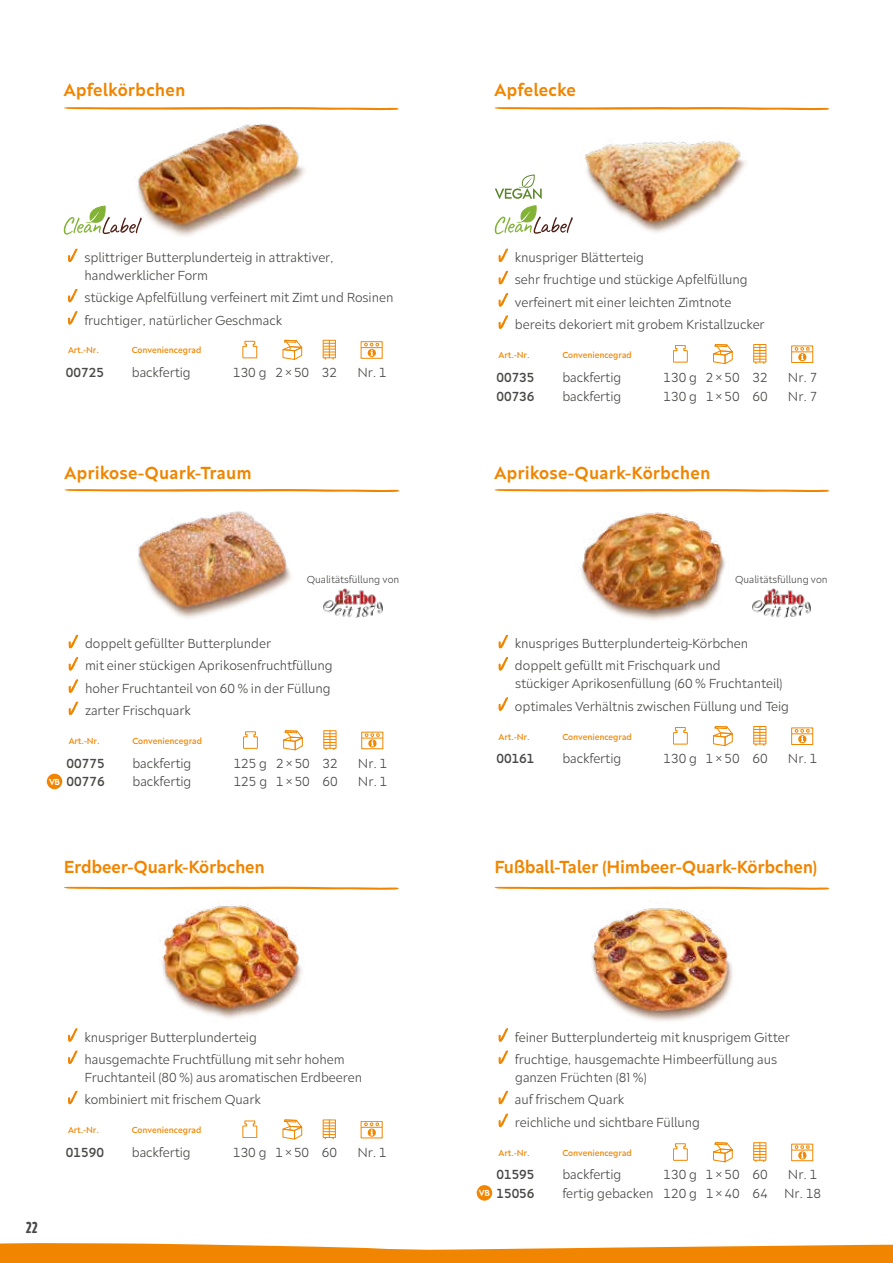
<style>
.page{position:relative;width:893px;height:1263px;background:#fff}
.page>*{position:absolute;margin:0;border:0;box-sizing:border-box;transform-origin:0 0}
.t1{font:600 18px "Neufreit";color:#f18500}
.t2{font:15px "Argone LC Bold";color:#494948}
.t3{font:300 13.5px/22.2px "Neufreit";color:#494948}
.t4{font:500 13.5px "Neufreit";color:#494948}
.t5{font:300 10.5px "Neufreit";color:#494948}
.t6{font:500 9px "Neufreit";color:#f18500}
.s1{font-weight:600;font-size:9px;color:#fff}
</style>
<div class="page">
<svg style="left:64px;top:886px;width:335px;height:4px"></svg>
<img style="left:160px;top:902px;width:143px;height:117px">
<svg style="left:68px;top:1028px;width:10px;height:14px"></svg>
<svg style="left:68px;top:1050px;width:10px;height:14px"></svg>
<svg style="left:68px;top:1090px;width:10px;height:15px"></svg>
<svg style="left:243px;top:1120px;width:14px;height:18px"></svg>
<svg style="left:283px;top:1119px;width:19px;height:20px"></svg>
<div style="left:323px;top:1119px;width:13px;height:19px;border:1px solid #f18700"></div>
<svg style="left:323px;top:1120px;width:12px;height:19px"></svg>
<div style="left:361px;top:1121px;width:21px;height:17px;border:1px solid #f18700"></div>
<svg style="left:361px;top:1122px;width:21px;height:15px"></svg>
<svg style="left:494px;top:886px;width:336px;height:4px"></svg>
<img style="left:592px;top:908px;width:141px;height:113px">
<svg style="left:498px;top:1028px;width:10px;height:14px"></svg>
<svg style="left:498px;top:1050px;width:10px;height:14px"></svg>
<svg style="left:498px;top:1090px;width:11px;height:15px"></svg>
<svg style="left:498px;top:1113px;width:10px;height:14px"></svg>
<svg style="left:673px;top:1143px;width:15px;height:18px"></svg>
<svg style="left:713px;top:1142px;width:20px;height:20px"></svg>
<div style="left:753px;top:1142px;width:13px;height:18px;border:1px solid #f18700"></div>
<svg style="left:754px;top:1143px;width:12px;height:19px"></svg>
<div style="left:791px;top:1144px;width:22px;height:17px;border:1px solid #f18700"></div>
<svg style="left:792px;top:1145px;width:21px;height:14px"></svg>
<div style="left:477px;top:1185px;width:15px;height:16px;background:#f18500;border-radius:50%"></div>
<svg style="left:64px;top:107px;width:335px;height:3px"></svg>
<img style="left:137px;top:124px;width:168px;height:112px">
<svg style="left:68px;top:248px;width:10px;height:14px"></svg>
<svg style="left:68px;top:288px;width:10px;height:15px"></svg>
<svg style="left:68px;top:311px;width:10px;height:14px"></svg>
<svg style="left:243px;top:341px;width:14px;height:17px"></svg>
<svg style="left:283px;top:340px;width:19px;height:20px"></svg>
<div style="left:323px;top:340px;width:13px;height:18px;border:1px solid #f18700"></div>
<svg style="left:323px;top:340px;width:12px;height:19px"></svg>
<div style="left:361px;top:341px;width:21px;height:18px;border:1px solid #f18700"></div>
<svg style="left:361px;top:343px;width:21px;height:14px"></svg>
<svg style="left:64px;top:206px;width:78px;height:29px"></svg>
<svg style="left:494px;top:107px;width:336px;height:3px"></svg>
<img style="left:585px;top:141px;width:161px;height:92px">
<svg style="left:498px;top:248px;width:10px;height:14px"></svg>
<svg style="left:498px;top:270px;width:11px;height:15px"></svg>
<svg style="left:498px;top:293px;width:10px;height:14px"></svg>
<svg style="left:498px;top:315px;width:10px;height:14px"></svg>
<svg style="left:673px;top:345px;width:15px;height:17px"></svg>
<svg style="left:713px;top:344px;width:20px;height:20px"></svg>
<div style="left:753px;top:344px;width:13px;height:18px;border:1px solid #f18700"></div>
<svg style="left:754px;top:344px;width:12px;height:20px"></svg>
<div style="left:791px;top:346px;width:22px;height:17px;border:1px solid #f18700"></div>
<svg style="left:792px;top:347px;width:21px;height:14px"></svg>
<svg style="left:495px;top:206px;width:78px;height:28px"></svg>
<svg style="left:495px;top:174px;width:47px;height:25px"></svg>
<svg style="left:64px;top:489px;width:336px;height:3px"></svg>
<img style="left:137px;top:511px;width:154px;height:107px">
<svg style="left:68px;top:634px;width:11px;height:15px"></svg>
<svg style="left:68px;top:657px;width:11px;height:14px"></svg>
<svg style="left:68px;top:679px;width:11px;height:14px"></svg>
<svg style="left:68px;top:701px;width:11px;height:14px"></svg>
<svg style="left:243px;top:731px;width:15px;height:18px"></svg>
<svg style="left:283px;top:730px;width:20px;height:21px"></svg>
<svg style="left:324px;top:731px;width:12px;height:19px"></svg>
<svg style="left:362px;top:733px;width:21px;height:14px"></svg>
<div style="left:47px;top:774px;width:15px;height:15px;background:#f18500;border-radius:50%"></div>
<img style="left:323px;top:588px;width:60px;height:30px">
<svg style="left:494px;top:489px;width:336px;height:3px"></svg>
<img style="left:578px;top:512px;width:148px;height:108px">
<svg style="left:498px;top:634px;width:11px;height:15px"></svg>
<svg style="left:498px;top:657px;width:11px;height:14px"></svg>
<svg style="left:498px;top:697px;width:10px;height:14px"></svg>
<svg style="left:673px;top:727px;width:15px;height:17px"></svg>
<svg style="left:713px;top:726px;width:20px;height:20px"></svg>
<div style="left:753px;top:726px;width:13px;height:18px;border:1px solid #f18700"></div>
<svg style="left:754px;top:726px;width:12px;height:20px"></svg>
<div style="left:791px;top:727px;width:22px;height:18px;border:1px solid #f18700"></div>
<svg style="left:792px;top:729px;width:21px;height:14px"></svg>
<img style="left:752px;top:588px;width:59px;height:30px">
<svg style="left:0;top:1243px;width:893px;height:20px"></svg>
<h1 class="t1" style="left:64px;top:79px;width:123px">Apfelkörbchen</h1>
<p class="t3" style="left:84px;top:248px;width:251px;line-height:18px">splittriger Butterplunderteig in attraktiver, handwerklicher Form</p>
<p class="t3" style="left:84px;top:286px;width:311px">stückige Apfelfüllung verfeinert mit Zimt und Rosinen fruchtiger, natürlicher Geschmack</p>
<p class="t6" style="left:68px;top:345px;width:33px">Art.-Nr.</p>
<p class="t6" style="left:132px;top:345px;width:71px">Conveniencegrad</p>
<p class="t4" style="left:66px;top:364px;width:40px">00725</p>
<p class="t3" style="left:132px;top:361px;width:61px">backfertig</p>
<p class="t3" style="left:233px;top:361px;width:106px">130 g 2×50 32</p>
<p class="t3" style="left:357px;top:361px;width:31px">Nr. 1</p>
<h1 class="t1" style="left:64px;top:462px;width:189px">Aprikose-Quark-Traum</h1>
<p class="t5" style="left:307px;top:573px;width:94px">Qualitätsfüllung von</p>
<p class="t3" style="left:85px;top:632px;width:249px">doppelt gefüllter Butterplunder<br>mit einer stückigen Aprikosenfruchtfüllung hoher Fruchtanteil von 60 % in der Füllung zarter Frischquark</p>
<p class="t6" style="left:69px;top:735px;width:33px">Art.-Nr.</p>
<p class="t6" style="left:132px;top:735px;width:71px">Conveniencegrad</p>
<p class="t4" style="left:67px;top:755px;width:40px">00775</p>
<p class="t3" style="left:132px;top:751px;width:61px">backfertig</p>
<p class="t3" style="left:234px;top:751px;width:106px">125 g 2×50 32</p>
<p class="t3" style="left:358px;top:751px;width:31px">Nr. 1</p>
<p class="t4" style="left:49px;top:773px;width:57px"><span class="s1">VB</span> 00776</p>
<p class="t3" style="left:132px;top:770px;width:61px">backfertig</p>
<p class="t3" style="left:234px;top:770px;width:106px">125 g 1×50 60</p>
<p class="t3" style="left:358px;top:770px;width:31px">Nr. 1</p>
<h1 class="t1" style="left:64px;top:856px;width:202px">Erdbeer-Quark-Körbchen</h1>
<p class="t2" style="left:26px;top:1218px;width:14px">22</p>
<p class="t3" style="left:84px;top:1025px;width:262px">knuspriger Butterplunderteig hausgemachte Fruchtfüllung mit sehr hohem</p>
<p class="t3" style="left:84px;top:1066px;width:279px">Fruchtanteil (80 %) aus aromatischen Erdbeeren kombiniert mit frischem Quark</p>
<p class="t6" style="left:68px;top:1124px;width:33px">Art.-Nr.</p>
<p class="t6" style="left:132px;top:1124px;width:71px">Conveniencegrad</p>
<p class="t4" style="left:66px;top:1144px;width:40px">01590</p>
<p class="t3" style="left:132px;top:1141px;width:61px">backfertig</p>
<p class="t3" style="left:233px;top:1141px;width:106px">130 g 1×50 60</p>
<p class="t3" style="left:357px;top:1141px;width:31px">Nr. 1</p>
<h1 class="t1" style="left:494px;top:79px;width:83px">Apfelecke</h1>
<p class="t3" style="left:515px;top:246px;width:251px">knuspriger Blätterteig<br>sehr fruchtige und stückige Apfelfüllung verfeinert mit einer leichten Zimtnote bereits dekoriert mit grobem Kristallzucker</p>
<p class="t6" style="left:499px;top:349px;width:33px">Art.-Nr.</p>
<p class="t6" style="left:562px;top:349px;width:71px">Conveniencegrad</p>
<p class="t4" style="left:496px;top:369px;width:40px">00735</p>
<p class="t3" style="left:562px;top:366px;width:61px">backfertig</p>
<p class="t3" style="left:664px;top:366px;width:106px">130 g 2×50 32</p>
<p class="t3" style="left:788px;top:366px;width:31px">Nr. 7</p>
<p class="t4" style="left:496px;top:388px;width:40px">00736</p>
<p class="t3" style="left:562px;top:385px;width:61px">backfertig</p>
<p class="t3" style="left:664px;top:385px;width:106px">130 g 1×50 60</p>
<p class="t3" style="left:788px;top:385px;width:31px">Nr. 7</p>
<h1 class="t1" style="left:494px;top:462px;width:217px">Aprikose-Quark-Körbchen</h1>
<p class="t5" style="left:735px;top:573px;width:94px">Qualitätsfüllung von</p>
<p class="t3" style="left:515px;top:632px;width:235px">knuspriges Butterplunderteig-Körbchen doppelt gefüllt mit Frischquark und</p>
<p class="t3" style="left:515px;top:672px;width:276px">stückiger Aprikosenfüllung (60 % Fruchtanteil) optimales Verhältnis zwischen Füllung und Teig</p>
<p class="t6" style="left:499px;top:731px;width:33px">Art.-Nr.</p>
<p class="t6" style="left:562px;top:731px;width:71px">Conveniencegrad</p>
<p class="t4" style="left:496px;top:751px;width:40px">00161</p>
<p class="t3" style="left:562px;top:747px;width:61px">backfertig</p>
<p class="t3" style="left:664px;top:747px;width:106px">130 g 1×50 60</p>
<p class="t3" style="left:788px;top:747px;width:31px">Nr. 1</p>
<h1 class="t1" style="left:494px;top:856px;width:325px">Fußball-Taler (Himbeer-Quark-Körbchen)</h1>
<p class="t3" style="left:515px;top:1025px;width:276px">feiner Butterplunderteig mit knusprigem Gitter fruchtige, hausgemachte Himbeerfüllung aus</p>
<p class="t3" style="left:515px;top:1066px;width:187px">ganzen Früchten (81 %)<br>auf frischem Quark<br>reichliche und sichtbare Füllung</p>
<p class="t6" style="left:499px;top:1147px;width:33px">Art.-Nr.</p>
<p class="t6" style="left:562px;top:1147px;width:71px">Conveniencegrad</p>
<p class="t4" style="left:496px;top:1167px;width:40px">01595</p>
<p class="t3" style="left:562px;top:1163px;width:61px">backfertig</p>
<p class="t3" style="left:664px;top:1163px;width:106px">130 g 1×50 60</p>
<p class="t3" style="left:788px;top:1163px;width:31px">Nr. 1</p>
<p class="t4" style="left:479px;top:1185px;width:57px"><span class="s1">VB</span> 15056</p>
<p class="t3" style="left:562px;top:1182px;width:260px">fertig gebacken 120 g 1×40 64 Nr. 18</p>
</div>
